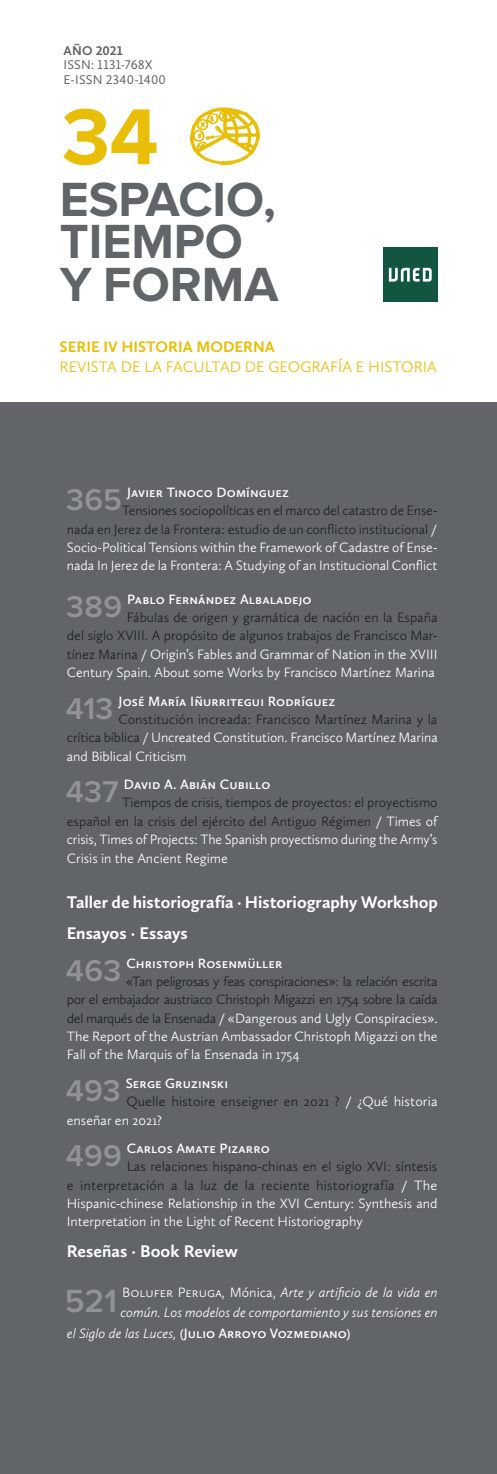
<style>
.page{position:relative;width:497px;height:1474px;background:#fff}
.page>*{position:absolute;margin:0;border:0;box-sizing:border-box;transform-origin:0 0}
.t1{font:700 82.25px "Proxima Nova";color:#e8be06}
.t2{font:700 49.7px/42.7px "Proxima Nova";color:#626568}
.t3{font:600 33.07px "Proxima Nova";color:#929298}
.t4{font:600 31.15px "Proxima Nova";letter-spacing:.005em;color:#929298}
.t5{font:700 17.5px/31px "Calluna Sans";color:#fff}
.t6{font:300 15.75px "Calluna Sans";color:#e8be06}
.t7{font:700 15.75px "Calluna Sans";color:#e8be06}
.t8{font:300 14px/18.4px "Calluna Sans";color:#231f20;text-align:justify}
.t9{font:300 14px/18.4px "Calluna Sans";color:#fff;text-align:justify}
.t10{font:600 14px "Calluna Sans";letter-spacing:.01em;color:#fff}
.t11{font:italic 300 14px "Calluna Sans";color:#fff}
.t12{font:13.12px/14.7px "Calluna Sans";letter-spacing:.015em;color:#626568}
.t13{font:700 13.12px "Calluna Sans";letter-spacing:.015em;color:#626568}
.s1{color:#231f20}
.s2{color:#fff}
.s3{font-style:normal}
.s4{font-weight:300;font-style:italic}
</style>
<div class="page">
<div style="left:382px;top:247px;width:55px;height:55px;background:#125642"></div>
<svg style="left:388px;top:268px;width:43px;height:14px"></svg>
<svg style="left:191px;top:107px;width:68px;height:58px"></svg>
<div style="left:0;top:402px;width:496px;height:1071px;background:#626568"></div>
<p class="t13" style="left:63px;top:42px;width:61px">AÑO 2021</p>
<p class="t12" style="left:63px;top:57px;width:104px">ISSN: 1131-768X<br>E-ISSN 2340-1400</p>
<h1 class="t1" style="left:62px;top:89px;width:98px">34</h1>
<h2 class="t2" style="left:60px;top:179px;width:220px">ESPACIO,<br>TIEMPO<br>Y FORMA</h2>
<p class="t7" style="left:60px;top:337px;width:216px">SERIE IV HISTORIA MODERNA</p>
<p class="t6" style="left:60px;top:357px;width:378px">REVISTA DE LA FACULTAD DE GEOGRAFÍA E HISTORIA</p>
<h3 class="t4" style="left:66px;top:481px;width:57px">365</h3>
<p class="t10" style="left:127px;top:483px;width:163px">Javier Tinoco Domínguez</p>
<p class="t9" style="left:67px;top:501px;width:372px;text-indent:55px"><span class="s1">Tensiones sociopolíticas en el marco del catastro de Ense&shy;nada en Jerez de la Frontera: estudio de un conflicto institucional</span> / Socio-Political Tensions within the Framework of Cadastre of Ense&shy;nada In Jerez de la Frontera: A Studying of an Institucional Conflict</p>
<h3 class="t4" style="left:66px;top:588px;width:57px">389</h3>
<p class="t10" style="left:127px;top:590px;width:186px">Pablo Fernández Albaladejo</p>
<p class="t8" style="left:67px;top:608px;width:372px;text-indent:60px">Fábulas de origen y gramática de nación en la España del siglo XVIII. A propósito de algunos trabajos de Francisco Mar&shy;tínez Marina <span class="s2">/ Origin’s Fables and Grammar of Nation in the XVIII Century Spain. About some Works by Francisco Martínez Marina</span></p>
<h3 class="t4" style="left:66px;top:690px;width:49px">413</h3>
<p class="t10" style="left:118px;top:692px;width:218px">José María Iñurritegui Rodríguez</p>
<p class="t9" style="left:67px;top:710px;width:372px;text-indent:51px"><span class="s1">Constitución increada: Francisco Martínez Marina y la crítica bíblica</span> / Uncreated Constitution. Francisco Martínez Marina and Biblical Criticism</p>
<h3 class="t4" style="left:66px;top:773px;width:54px">437</h3>
<p class="t10" style="left:124px;top:775px;width:148px">David A. Abián Cubillo</p>
<p class="t8" style="left:67px;top:793px;width:372px;text-indent:55px">Tiempos de crisis, tiempos de proyectos: el proyectismo español en la crisis del ejército del Antiguo Régimen <span class="s2">/ Times of crisis, Times of Projects: The Spanish proyectismo during the Army’s Crisis in the Ancient Regime</span></p>
<p class="t5" style="left:67px;top:886px;width:372px">Taller de historiografía · Historiography Workshop<br>Ensayos · Essays</p>
<h3 class="t4" style="left:66px;top:952px;width:57px">463</h3>
<p class="t10" style="left:126px;top:954px;width:157px">Christoph Rosenmüller</p>
<p class="t8" style="left:67px;top:971px;width:372px;text-indent:59px">«Tan peligrosas y feas conspiraciones»: la relación escrita por el embajador austriaco Christoph Migazzi en 1754 sobre la caída del marqués de la Ensenada <span class="s2">/ «Dangerous and Ugly Conspiracies».<br>The Report of the Austrian Ambassador Christoph Migazzi on the Fall of the Marquis of la Ensenada in 1754</span></p>
<h3 class="t4" style="left:66px;top:1072px;width:56px">493</h3>
<p class="t10" style="left:125px;top:1074px;width:104px">Serge Gruzinski</p>
<p class="t8" style="left:126px;top:1092px;width:312px">Quelle histoire enseigner en 2021 ? <span class="s2">/ ¿Qué historia</span></p>
<p class="t9" style="left:67px;top:1110px;width:96px">enseñar en 2021?</p>
<h3 class="t4" style="left:66px;top:1137px;width:57px">499</h3>
<p class="t10" style="left:127px;top:1139px;width:144px">Carlos Amate Pizarro</p>
<p class="t9" style="left:67px;top:1157px;width:372px;text-indent:60px"><span class="s1">Las relaciones hispano-chinas en el siglo XVI: síntesis e interpretación a la luz de la reciente historiografía</span> / The Hispanic-chinese Relationship in the XVI Century: Synthesis and Interpretation in the Light of Recent Historiography</p>
<p class="t5" style="left:67px;top:1235px;width:172px">Reseñas · Book Review</p>
<h3 class="t3" style="left:65px;top:1282px;width:54px">521</h3>
<p class="t9" style="left:122px;top:1283px;width:31px">Bolufer</p>
<p class="t11" style="left:177px;top:1284px;width:261px"><span class="s3">Peru ga</span>, <span class="s3">Mónica,</span> Arte y artificio de la vida en</p>
<p class="t11" style="left:120px;top:1304px;width:318px">común. Los modelos de comportamiento y sus tensiones en</p>
<p class="t10" style="left:67px;top:1324px;width:285px"><span class="s4">el Siglo de las Luces,</span> (Julio Arroyo Vozmediano)</p>
</div>
